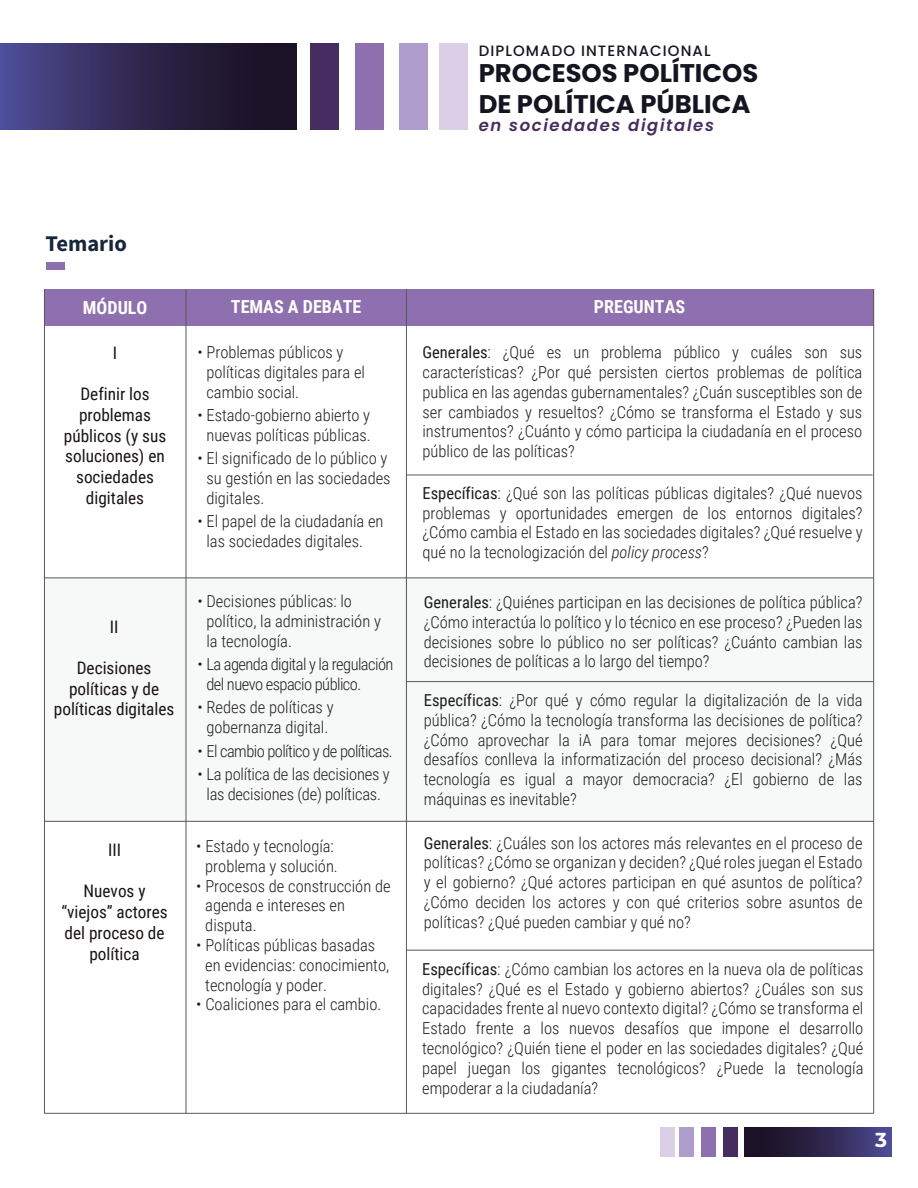
<style>
.page{position:relative;width:918px;height:1188px;background:#fff}
.page>*{position:absolute;margin:0;border:0;box-sizing:border-box;transform-origin:0 0}
.t1{font:700 25.5px/30.6px "Poppins";color:#151522}
.t2{font:700 22.5px "Source Sans Pro";color:#17273a}
.t3{font:700 20.25px "Montserrat Alternates";color:#fff}
.t4{font:700 18px "Roboto Condensed";color:#fff}
.t5{font:17.25px/20.7px "Roboto Condensed";color:#1a1413;text-align:center}
.t6{font:300 16.5px/19.8px "Roboto Condensed";color:#1d1d1b}
.t7{font:300 16.5px/19.8px "Roboto Condensed";letter-spacing:-.035em;color:#1d1d1b}
.t8{font:italic 600 16.5px "Poppins";letter-spacing:.1em;color:#462c61}
.t9{font:500 15px "Poppins";letter-spacing:.075em;color:#151522}
.s1{font-weight:400}
.s2{font-style:italic}
</style>
<div class="page">
<div style="left:44px;top:578px;width:830px;height:244px;background:#f7f8f8"></div>
<div style="left:44px;top:289px;width:830px;height:36px;background:#8e6faf"></div>
<hr style="left:186px;top:289px;width:1px;height:824px;background:#585857">
<hr style="left:406px;top:289px;width:1px;height:824px;background:#585857">
<hr style="left:406px;top:950px;width:468px;height:1px;background:#585857">
<hr style="left:873px;top:289px;width:1px;height:824px;background:#585857">
<hr style="left:406px;top:475px;width:467px;height:1px;background:#585857">
<hr style="left:44px;top:578px;width:830px;height:1px;background:#585857">
<hr style="left:44px;top:821px;width:830px;height:1px;background:#585857">
<hr style="left:406px;top:681px;width:467px;height:1px;background:#585857">
<hr style="left:44px;top:289px;width:1px;height:824px;background:#585857">
<div style="left:46px;top:262px;width:19px;height:8px;background:#8e6faf"></div>
<hr style="left:44px;top:1113px;width:830px;height:1px;background:#585857">
<svg style="left:0;top:43px;width:297px;height:86px;background:#2f2852"></svg>
<div style="left:311px;top:43px;width:28px;height:86px;background:#462c61"></div>
<div style="left:355px;top:43px;width:29px;height:86px;background:#8e6faf"></div>
<div style="left:400px;top:43px;width:28px;height:86px;background:#af9ecd"></div>
<div style="left:439px;top:43px;width:29px;height:86px;background:#dbcfe8"></div>
<svg style="left:745px;top:1127px;width:147px;height:30px;background:#2f2851"></svg>
<div style="left:724px;top:1127px;width:14px;height:30px;background:#462c61"></div>
<div style="left:702px;top:1127px;width:14px;height:30px;background:#8e6faf"></div>
<div style="left:680px;top:1127px;width:14px;height:30px;background:#af9ecd"></div>
<div style="left:660px;top:1127px;width:14px;height:30px;background:#dbcfe8"></div>
<p class="t9" style="left:479px;top:43px;width:233px">DIPLOMADO INTERNACIONAL</p>
<h1 class="t1" style="left:479px;top:58px;width:281px">PROCESOS POLÍTICOS<br>DE POLÍTICA PÚBLICA</h1>
<p class="t8" style="left:479px;top:116px;width:237px">en sociedades digitales</p>
<h2 class="t2" style="left:46px;top:228px;width:83px">Temario</h2>
<p class="t4" style="left:83px;top:295px;width:66px">MÓDULO</p>
<p class="t4" style="left:231px;top:294px;width:132px">TEMAS A DEBATE</p>
<p class="t4" style="left:594px;top:294px;width:93px">PREGUNTAS</p>
<p class="t6" style="left:206px;top:342px;width:160px;text-indent:-9px">• Problemas públicos y políticas digitales para el cambio social.</p>
<p class="t6" style="left:197px;top:405px;width:175px;text-align:center">• Estado-gobierno abierto y nuevas políticas públicas.</p>
<p class="t6" style="left:206px;top:448px;width:186px;text-indent:-9px">• El significado de lo público y su gestión en las sociedades digitales.</p>
<p class="t6" style="left:206px;top:511px;width:179px;text-indent:-9px">• El papel de la ciudadanía en las sociedades digitales.</p>
<p class="t6" style="left:423px;top:342px;width:441px;text-align:justify"><span class="s1">Generales</span>: ¿Qué es un problema público y cuáles son sus características? ¿Por qué persisten ciertos problemas de política publica en las agendas gubernamentales? ¿Cuán susceptibles son de ser cambiados y resueltos? ¿Cómo se transforma el Estado y sus instrumentos? ¿Cuánto y cómo participa la ciudadanía en el proceso público de las políticas?</p>
<p class="t5" style="left:113px;top:342px;width:6px">I</p>
<p class="t5" style="left:64px;top:383px;width:104px">Definir los problemas públicos (y sus soluciones) en sociedades digitales</p>
<p class="t6" style="left:423px;top:482px;width:442px;text-align:justify"><span class="s1">Específicas</span>: ¿Qué son las políticas públicas digitales? ¿Qué nuevos problemas y oportunidades emergen de los entornos digitales? ¿Cómo cambia el Estado en las sociedades digitales? ¿Qué resuelve y qué no la tecnologización del <span class="s2">policy process</span>?</p>
<p class="t5" style="left:110px;top:616px;width:10px">II</p>
<p class="t5" style="left:54px;top:657px;width:122px">Decisiones políticas y de políticas digitales</p>
<p class="t5" style="left:108px;top:839px;width:14px">III</p>
<p class="t5" style="left:61px;top:880px;width:108px">Nuevos y “viejos” actores del proceso de política</p>
<p class="t6" style="left:206px;top:591px;width:176px;text-indent:-9px">• Decisiones públicas: lo político, la administración y la tecnología.</p>
<p class="t7" style="left:206px;top:654px;width:189px;text-indent:-9px">• La agenda digital y la regulación del nuevo espacio público.</p>
<p class="t6" style="left:197px;top:697px;width:138px;text-align:center">• Redes de políticas y gobernanza digital.</p>
<p class="t7" style="left:197px;top:740px;width:197px">• El cambio político y de políticas.</p>
<p class="t6" style="left:197px;top:764px;width:194px;text-align:center">• La política de las decisiones y las decisiones (de) políticas.</p>
<p class="t6" style="left:196px;top:836px;width:143px;text-align:center">• Estado y tecnología: problema y solución.</p>
<p class="t6" style="left:205px;top:875px;width:187px;text-indent:-9px">• Procesos de construcción de agenda e intereses en disputa.</p>
<p class="t6" style="left:205px;top:935px;width:186px;text-indent:-9px">• Políticas públicas basadas en evidencias: conocimiento, tecnología y poder.</p>
<p class="t6" style="left:196px;top:994px;width:187px">• Coaliciones para el cambio.</p>
<p class="t6" style="left:424px;top:592px;width:440px;text-align:justify"><span class="s1">Generales</span>: ¿Quiénes participan en las decisiones de política pública? ¿Cómo interactúa lo político y lo técnico en ese proceso? ¿Pueden las decisiones sobre lo público no ser políticas? ¿Cuánto cambian las decisiones de políticas a lo largo del tiempo?</p>
<p class="t6" style="left:424px;top:690px;width:440px;text-align:justify"><span class="s1">Específicas</span>: ¿Por qué y cómo regular la digitalización de la vida pública? ¿Cómo la tecnología transforma las decisiones de política? ¿Cómo aprovechar la iA para tomar mejores decisiones? ¿Qué desafíos conlleva la informatización del proceso decisional? ¿Más tecnología es igual a mayor democracia? ¿El gobierno de las máquinas es inevitable?</p>
<p class="t6" style="left:424px;top:832px;width:440px;text-align:justify"><span class="s1">Generales</span>: ¿Cuáles son los actores más relevantes en el proceso de políticas? ¿Cómo se organizan y deciden? ¿Qué roles juegan el Estado y el gobierno? ¿Qué actores participan en qué asuntos de política? ¿Cómo deciden los actores y con qué criterios sobre asuntos de políticas? ¿Qué pueden cambiar y qué no?</p>
<p class="t6" style="left:422px;top:958px;width:443px;text-align:justify"><span class="s1">Específicas</span>: ¿Cómo cambian los actores en la nueva ola de políticas digitales? ¿Qué es el Estado y gobierno abiertos? ¿Cuáles son sus capacidades frente al nuevo contexto digital? ¿Cómo se transforma el Estado frente a los nuevos desafíos que impone el desarrollo tecnológico? ¿Quién tiene el poder en las sociedades digitales? ¿Qué papel juegan los gigantes tecnológicos? ¿Puede la tecnología empoderar a la ciudadanía?</p>
<p class="t3" style="left:875px;top:1126px;width:13px">3</p>
</div>
